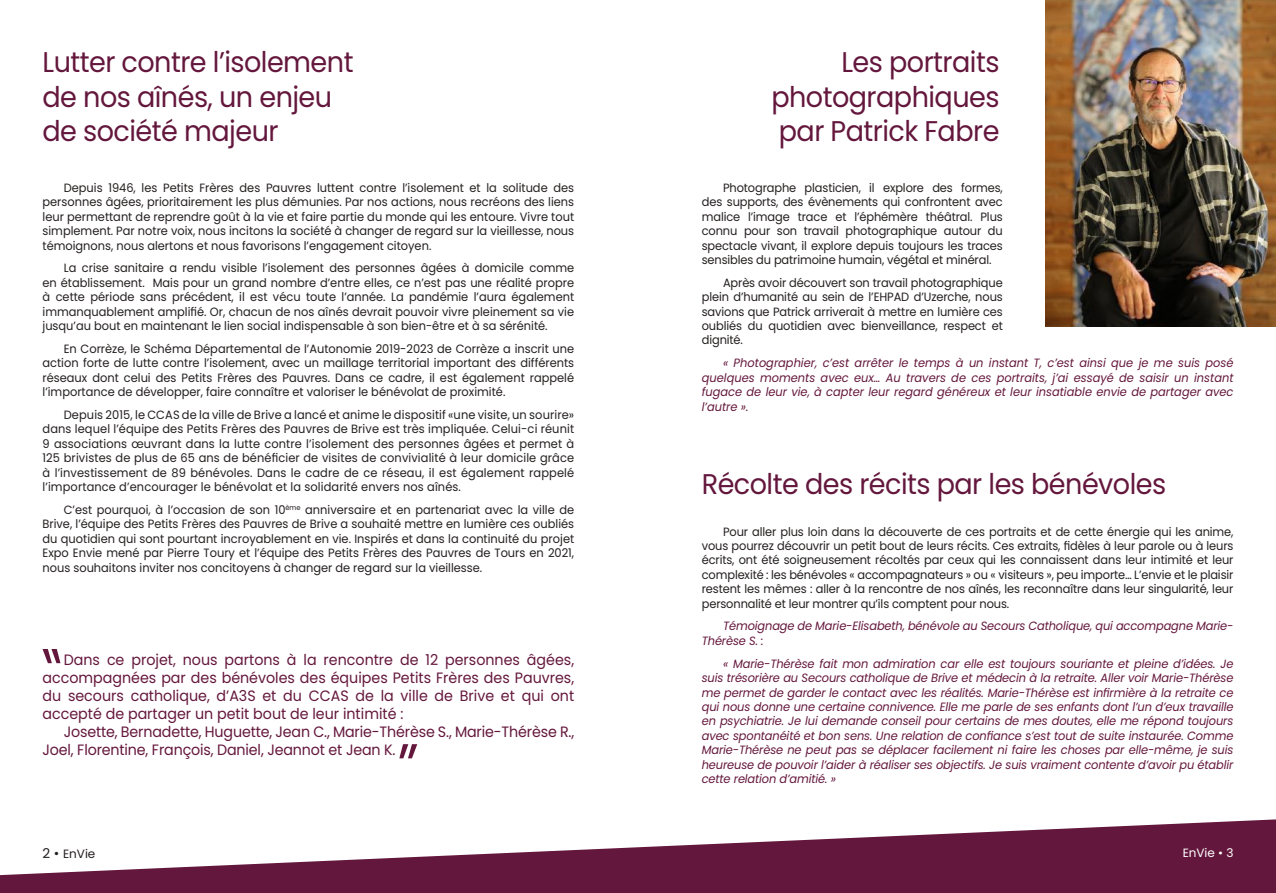
<style>
.page{position:relative;width:1276px;height:893px;background:#fff}
.page>*{position:absolute;margin:0;border:0;box-sizing:border-box;transform-origin:0 0}
.t1{font:28.5px/34.2px "Poppins";letter-spacing:-.02em;color:#64173c;scale:.95 1}
.t2{font:15px/18px "Poppins";letter-spacing:-.01em;color:#64173c;text-align:justify;scale:.95 1}
.t3{font:12px/14.4px "Poppins";color:#241f1f;text-align:justify;scale:.95 1}
.t4{font:italic 12px/14.4px "Poppins";letter-spacing:-.01em;color:#64173c;text-align:justify;scale:.95 1}
.t5{font:12px "Poppins";color:#241f1f}
.t6{font:12px "Poppins";color:#fff}
.s1{font-size:13.5px}
</style>
<div class="page">
<img style="left:1045px;top:0;width:231px;height:326px">
<svg style="left:43px;top:649px;width:17px;height:14px"></svg>
<svg style="left:399px;top:744px;width:18px;height:14px"></svg>
<svg style="left:0;top:819px;width:1276px;height:74px;fill:#64173c"></svg>
<h1 class="t1" style="left:43px;top:46px;width:329px">Lutter contre l’isolement de nos aînés, un enjeu de société majeur</h1>
<h1 class="t1" style="left:771px;top:46px;width:242px;text-align:justify;text-indent:70px">Les portraits photographiques par Patrick Fabre</h1>
<p class="t3" style="left:43px;top:181px;width:561px;text-indent:21px">Depuis 1946, les Petits Frères des Pauvres luttent contre l’isolement et la solitude des personnes âgées, prioritairement les plus démunies. Par nos actions, nous recréons des liens leur permettant de reprendre goût à la vie et faire partie du monde qui les entoure. Vivre tout simplement. Par notre voix, nous incitons la société à changer de regard sur la vieillesse, nous témoignons, nous alertons et nous favorisons l’engagement citoyen.</p>
<p class="t3" style="left:43px;top:261px;width:561px;text-indent:21px">La crise sanitaire a rendu visible l’isolement des personnes âgées à domicile comme en établissement. Mais pour un grand nombre d’entre elles, ce n’est pas une réalité propre à cette période sans précédent, il est vécu toute l’année. La pandémie l’aura également immanquablement amplifié. Or, chacun de nos aînés devrait pouvoir vivre pleinement sa vie jusqu’au bout en maintenant le lien social indispensable à son bien-être et à sa sérénité.</p>
<p class="t3" style="left:43px;top:342px;width:561px;text-indent:21px">En Corrèze, le Schéma Départemental de l’Autonomie 2019-2023 de Corrèze a inscrit une action forte de lutte contre l’isolement, avec un maillage territorial important des différents réseaux dont celui des Petits Frères des Pauvres. Dans ce cadre, il est également rappelé l’importance de développer, faire connaître et valoriser le bénévolat de proximité.</p>
<p class="t3" style="left:43px;top:408px;width:561px;text-indent:21px">Depuis 2015, le CCAS de la ville de Brive a lancé et anime le dispositif «une visite, un sourire» dans lequel l’équipe des Petits Frères des Pauvres de Brive est très impliquée. Celui-ci réunit 9 associations œuvrant dans la lutte contre l’isolement des personnes âgées et permet à 125 brivistes de plus de 65 ans de bénéficier de visites de convivialité à leur domicile grâce à l’investissement de 89 bénévoles. Dans le cadre de ce réseau, il est également rappelé l’importance d’encourager le bénévolat et la solidarité envers nos aînés.</p>
<p class="t3" style="left:43px;top:503px;width:561px;text-indent:21px">C’est pourquoi, à l’occasion de son 10<sup>ème</sup> anniversaire et en partenariat avec la ville de Brive, l’équipe des Petits Frères des Pauvres de Brive a souhaité mettre en lumière ces oubliés du quotidien qui sont pourtant incroyablement en vie. Inspirés et dans la continuité du projet Expo Envie mené par Pierre Toury et l’équipe des Petits Frères des Pauvres de Tours en 2021, nous souhaitons inviter nos concitoyens à changer de regard sur la vieillesse.</p>
<p class="t2" style="left:43px;top:650px;width:561px;text-indent:21px">Dans ce projet, nous partons à la rencontre de 12 personnes âgées, accompagnées par des bénévoles des équipes Petits Frères des Pauvres, du secours catholique, d’A3S et du CCAS de la ville de Brive et qui ont accepté de partager un petit bout de leur intimité :</p>
<p class="t2" style="left:43px;top:722px;width:561px;text-indent:21px">Josette, Bernadette, Huguette, Jean C., Marie-Thérèse S., Marie-Thérèse R.,<br>Joel, Florentine, François, Daniel, Jeannot et Jean K.</p>
<p class="t3" style="left:702px;top:181px;width:318px;text-indent:21px">Photographe plasticien, il explore des formes, des supports, des évènements qui confrontent avec malice l’image trace et l’éphémère théâtral. Plus connu pour son travail photographique autour du spectacle vivant, il explore depuis toujours les traces sensibles du patrimoine humain, végétal et minéral.</p>
<p class="t3" style="left:702px;top:275px;width:318px;text-indent:21px">Après avoir découvert son travail photographique plein d’humanité au sein de l’EHPAD d’Uzerche, nous savions que Patrick arriverait à mettre en lumière ces oubliés du quotidien avec bienveillance, respect et dignité.</p>
<p class="t4" style="left:702px;top:356px;width:561px;text-indent:21px">« Photographier, c’est arrêter le temps à un instant T, c’est ainsi que je me suis posé quelques moments avec eux… Au travers de ces portraits, j’ai essayé de saisir un instant fugace de leur vie, à capter leur regard généreux et leur insatiable envie de partager avec l’autre ».</p>
<h1 class="t1" style="left:702px;top:467px;width:490px">Récolte des récits par les bénévoles</h1>
<p class="t3" style="left:702px;top:524px;width:561px;text-indent:21px">Pour aller plus loin dans la découverte de ces portraits et de cette énergie qui les anime, vous pourrez découvrir un petit bout de leurs récits. Ces extraits, fidèles à leur parole ou à leurs écrits, ont été soigneusement récoltés par ceux qui les connaissent dans leur intimité et leur complexité : les bénévoles « accompagnateurs » ou « visiteurs », peu importe… L’envie et le plaisir restent les mêmes : aller à la rencontre de nos aînés, les reconnaître dans leur singularité, leur personnalité et leur montrer qu’ils comptent pour nous.</p>
<p class="t4" style="left:702px;top:619px;width:561px;text-indent:21px">Témoignage de Marie-Elisabeth, bénévole au Secours Catholique, qui accompagne Marie-<br>Thérèse S. :</p>
<p class="t4" style="left:702px;top:656px;width:561px;text-indent:21px">« Marie-Thérèse fait mon admiration car elle est toujours souriante et pleine d’idées. Je suis trésorière au Secours catholique de Brive et médecin à la retraite. Aller voir Marie-Thérèse me permet de garder le contact avec les réalités. Marie-Thérèse est infirmière à la retraite ce qui nous donne une certaine connivence. Elle me parle de ses enfants dont l’un d’eux travaille en psychiatrie. Je lui demande conseil pour certains de mes doutes, elle me répond toujours avec spontanéité et bon sens. Une relation de confiance s’est tout de suite instaurée. Comme Marie-Thérèse ne peut pas se déplacer facilement ni faire les choses par elle-même, je suis heureuse de pouvoir l’aider à réaliser ses objectifs. Je suis vraiment contente d’avoir pu établir cette relation d’amitié. »</p>
<p class="t5" style="left:43px;top:846px;width:54px"><span class="s1">2 •</span> EnVie</p>
<p class="t6" style="left:1182px;top:846px;width:52px">EnVie • 3</p>
</div>
